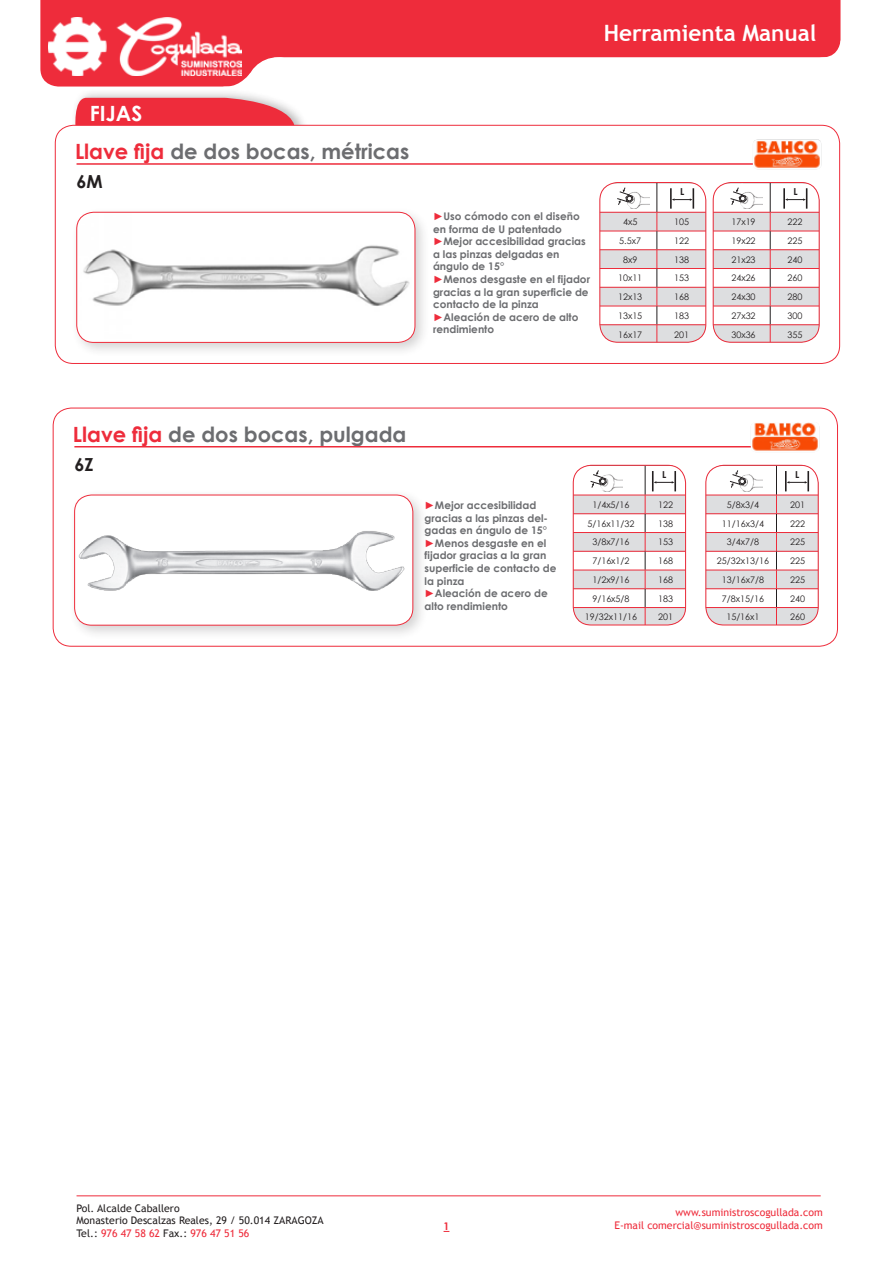
<style>
.page{position:relative;width:893px;height:1263px;background:#fff}
.page>*{position:absolute;margin:0;border:0;box-sizing:border-box;transform-origin:0 0}
.t1{font:700 22.5px "Trebuchet MS";color:#fff}
.t2{font:700 21px "Century Gothic";color:#6c6d70}
.t3{font:700 21px "Century Gothic";color:#fff}
.t4{font:700 18px "Century Gothic";color:#231f20}
.t5{font:700 10.5px/12.6px "Century Gothic";color:#6c6d70}
.t6{font:10.5px/12.6px "Trebuchet MS";color:#231f20}
.t7{font:10.5px/12.6px "Trebuchet MS";color:#ee2c3b;text-align:right}
.t8{font:700 10.5px "Century Gothic";color:#ee2c3b}
.t9{font:700 9.6px "Century Gothic";color:#231f20}
.t10{font:9px "Century Gothic";color:#231f20}
.s1{color:#ee2c3b}
.s2{font-weight:400;color:#ee2c3b}
</style>
<div class="page">
<div style="left:40px;top:0;width:800px;height:87px;background:#ee2c3b"></div>
<div style="left:280px;top:57px;width:584px;height:57px;background:#fff"></div>
<div style="left:247px;top:58px;width:62px;height:62px;background:#fff;border-radius:50%"></div>
<div style="left:246px;top:57px;width:64px;height:64px;border:2px solid #fff;border-radius:50%"></div>
<svg style="left:809px;top:40px;width:32px;height:18px"></svg>
<hr style="left:77px;top:1195px;width:744px;height:1px;background:#ee2c3b">
<img style="left:49px;top:18px;width:192px;height:58px">
<div style="left:71px;top:88px;width:237px;height:101px;background:#231f20;opacity:.31"></div>
<svg style="left:73px;top:73px;width:222px;height:52px"></svg>
<div style="left:55px;top:125px;width:785px;height:238px;background:#fff;border-radius:18px"></div>
<div style="left:55px;top:125px;width:785px;height:239px;border:1px solid #ee2c3b;border-radius:18px"></div>
<hr style="left:77px;top:163px;width:697px;height:2px;background:#ee2c3b">
<img style="left:753px;top:139px;width:69px;height:29px">
<div style="left:71px;top:206px;width:359px;height:152px;background:#231f20;opacity:.2"></div>
<img style="left:77px;top:212px;width:338px;height:130px">
<div style="left:77px;top:212px;width:338px;height:131px;border:1px solid #ee2c3b;border-radius:17px"></div>
<svg style="left:600px;top:182px;width:106px;height:160px"></svg>
<svg style="left:713px;top:182px;width:106px;height:160px"></svg>
<hr style="left:74px;top:446px;width:698px;height:1px;background:#ee2c3b">
<div style="left:53px;top:408px;width:785px;height:238px;border:1px solid #ee2c3b;border-radius:18px"></div>
<img style="left:751px;top:422px;width:67px;height:29px">
<div style="left:69px;top:489px;width:359px;height:152px;background:#231f20;opacity:.2"></div>
<img style="left:75px;top:495px;width:338px;height:130px">
<div style="left:74px;top:495px;width:339px;height:130px;border:1px solid #ee2c3b;border-radius:17px"></div>
<svg style="left:573px;top:465px;width:113px;height:160px"></svg>
<svg style="left:706px;top:465px;width:112px;height:160px"></svg>
<h1 class="t1" style="left:604px;top:19px;width:214px">Herramienta Manual</h1>
<h2 class="t3" style="left:90px;top:97px;width:54px">FIJAS</h2>
<h2 class="t2" style="left:75px;top:135px;width:336px"><span class="s1">Llave fija</span> de dos bocas, métricas</h2>
<h3 class="t4" style="left:77px;top:168px;width:28px">6M</h3>
<p class="t5" style="left:433px;top:209px;width:158px"><span class="s2">►</span>Uso cómodo con el diseño en forma de U patentado <span class="s2">►</span>Mejor accesibilidad gracias a las pinzas delgadas en ángulo de 15°<br><span class="s2">►</span>Menos desgaste en el fijador gracias a la gran superficie de contacto de la pinza <span class="s2">►</span>Aleación de acero de alto rendimiento</p>
<p class="t9" style="left:680px;top:184px;width:6px">L</p>
<p class="t10" style="left:623px;top:215px;width:16px">4x5</p>
<p class="t10" style="left:674px;top:215px;width:16px">105</p>
<p class="t10" style="left:619px;top:234px;width:23px">5.5x7</p>
<p class="t10" style="left:674px;top:234px;width:16px">122</p>
<p class="t10" style="left:623px;top:253px;width:16px">8x9</p>
<p class="t10" style="left:674px;top:253px;width:16px">138</p>
<p class="t10" style="left:618px;top:272px;width:26px">10x11</p>
<p class="t10" style="left:674px;top:272px;width:16px">153</p>
<p class="t10" style="left:618px;top:290px;width:26px">12x13</p>
<p class="t10" style="left:674px;top:290px;width:16px">168</p>
<p class="t10" style="left:618px;top:309px;width:26px">13x15</p>
<p class="t10" style="left:674px;top:309px;width:16px">183</p>
<p class="t10" style="left:618px;top:328px;width:26px">16x17</p>
<p class="t10" style="left:674px;top:328px;width:16px">201</p>
<p class="t9" style="left:793px;top:184px;width:6px">L</p>
<p class="t10" style="left:731px;top:215px;width:26px">17x19</p>
<p class="t10" style="left:787px;top:215px;width:16px">222</p>
<p class="t10" style="left:731px;top:234px;width:26px">19x22</p>
<p class="t10" style="left:787px;top:234px;width:16px">225</p>
<p class="t10" style="left:731px;top:253px;width:26px">21x23</p>
<p class="t10" style="left:787px;top:253px;width:16px">240</p>
<p class="t10" style="left:731px;top:272px;width:26px">24x26</p>
<p class="t10" style="left:787px;top:272px;width:16px">260</p>
<p class="t10" style="left:731px;top:290px;width:26px">24x30</p>
<p class="t10" style="left:787px;top:290px;width:16px">280</p>
<p class="t10" style="left:731px;top:309px;width:26px">27x32</p>
<p class="t10" style="left:787px;top:309px;width:16px">300</p>
<p class="t10" style="left:731px;top:328px;width:26px">30x36</p>
<p class="t10" style="left:787px;top:328px;width:16px">355</p>
<h2 class="t2" style="left:73px;top:418px;width:335px"><span class="s1">Llave fija</span> de dos bocas, pulgada</h2>
<h3 class="t4" style="left:74px;top:451px;width:21px">6Z</h3>
<p class="t5" style="left:425px;top:498px;width:133px"><span class="s2">►</span>Mejor accesibilidad gracias a las pinzas del&shy;gadas en ángulo de 15° <span class="s2">►</span>Menos desgaste en el fijador gracias a la gran superficie de contacto de la pinza<br><span class="s2">►</span>Aleación de acero de alto rendimiento</p>
<p class="t9" style="left:662px;top:467px;width:6px">L</p>
<p class="t10" style="left:592px;top:498px;width:39px">1/4x5/16</p>
<p class="t10" style="left:658px;top:498px;width:16px">122</p>
<p class="t10" style="left:587px;top:517px;width:49px">5/16x11/32</p>
<p class="t10" style="left:658px;top:517px;width:16px">138</p>
<p class="t10" style="left:592px;top:536px;width:39px">3/8x7/16</p>
<p class="t10" style="left:658px;top:536px;width:16px">153</p>
<p class="t10" style="left:592px;top:554px;width:39px">7/16x1/2</p>
<p class="t10" style="left:658px;top:554px;width:16px">168</p>
<p class="t10" style="left:592px;top:573px;width:39px">1/2x9/16</p>
<p class="t10" style="left:658px;top:573px;width:16px">168</p>
<p class="t10" style="left:592px;top:592px;width:39px">9/16x5/8</p>
<p class="t10" style="left:658px;top:592px;width:16px">183</p>
<p class="t10" style="left:585px;top:611px;width:54px">19/32x11/16</p>
<p class="t10" style="left:658px;top:611px;width:16px">201</p>
<p class="t9" style="left:795px;top:467px;width:6px">L</p>
<p class="t10" style="left:727px;top:498px;width:34px">5/8x3/4</p>
<p class="t10" style="left:790px;top:498px;width:16px">201</p>
<p class="t10" style="left:722px;top:517px;width:44px">11/16x3/4</p>
<p class="t10" style="left:790px;top:517px;width:16px">222</p>
<p class="t10" style="left:727px;top:536px;width:34px">3/4x7/8</p>
<p class="t10" style="left:790px;top:536px;width:16px">225</p>
<p class="t10" style="left:717px;top:554px;width:54px">25/32x13/16</p>
<p class="t10" style="left:790px;top:554px;width:16px">225</p>
<p class="t10" style="left:722px;top:573px;width:44px">13/16x7/8</p>
<p class="t10" style="left:790px;top:573px;width:16px">225</p>
<p class="t10" style="left:722px;top:592px;width:44px">7/8x15/16</p>
<p class="t10" style="left:790px;top:592px;width:16px">240</p>
<p class="t10" style="left:726px;top:611px;width:35px">15/16x1</p>
<p class="t10" style="left:790px;top:611px;width:16px">260</p>
<p class="t6" style="left:77px;top:1202px;width:249px">Pol. Alcalde Caballero<br>Monasterio Descalzas Reales, 29 / 50.014 ZARAGOZA<br>Tel.: <span class="s1">976 47 58 62</span> Fax.: <span class="s1">976 47 51 56</span></p>
<p class="t8" style="left:444px;top:1219px;width:7px">1</p>
<p class="t7" style="left:614px;top:1206px;width:210px">www.suministroscogullada.com<br>E-mail comercial@suministroscogullada.com</p>
</div>
